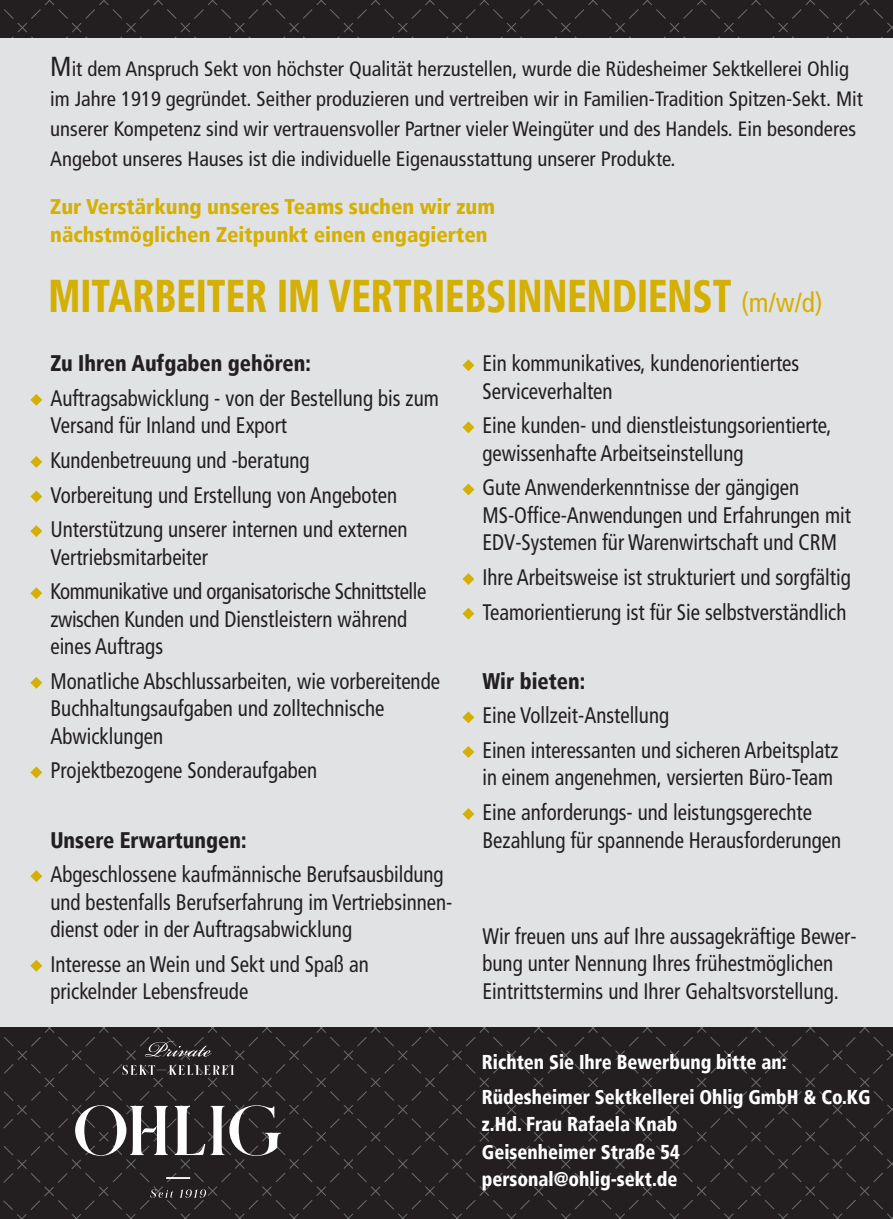
<style>
.page{position:relative;width:893px;height:1219px;background:#e1e2e4}
.page>*{position:absolute;margin:0;border:0;box-sizing:border-box;transform-origin:0 0}
.t1{font:900 condensed 45.75px "Frutiger LT";color:#d4b005;scale:.82 1}
.t2{font:condensed 22.5px/27.5px "Frutiger LT";color:#231f20;scale:.93 1}
.t3{font:condensed 22.5px/34.5px "Frutiger LT";color:#231f20;scale:.92 1}
.t4{font:condensed 22.5px/34.5px "Frutiger LT";letter-spacing:-.02em;color:#231f20;scale:.93 1}
.t5{font:900 condensed 22.5px "Frutiger LT";color:#231f20;scale:.93 1}
.t6{font:900 condensed 21.25px/27.5px "Frutiger LT";color:#d4b005}
.t7{font:condensed 20.75px/30px "Frutiger LT";color:#231f20}
.t8{font:900 condensed 20px/27.5px "Frutiger LT";color:#fff;scale:.93 1}
.s1{font-size:27.5px}
.s2{font-weight:400;font-size:27.5px}
</style>
<div class="page">
<svg style="left:30px;top:394px;width:12px;height:12px"></svg>
<svg style="left:30px;top:456px;width:12px;height:12px"></svg>
<svg style="left:30px;top:491px;width:12px;height:11px"></svg>
<svg style="left:30px;top:525px;width:12px;height:12px"></svg>
<svg style="left:30px;top:587px;width:12px;height:12px"></svg>
<svg style="left:30px;top:677px;width:12px;height:12px"></svg>
<svg style="left:30px;top:766px;width:12px;height:12px"></svg>
<svg style="left:30px;top:870px;width:12px;height:12px"></svg>
<svg style="left:30px;top:960px;width:12px;height:12px"></svg>
<svg style="left:462px;top:359px;width:12px;height:12px"></svg>
<svg style="left:462px;top:421px;width:12px;height:12px"></svg>
<svg style="left:462px;top:483px;width:12px;height:12px"></svg>
<svg style="left:462px;top:573px;width:12px;height:12px"></svg>
<svg style="left:462px;top:608px;width:12px;height:12px"></svg>
<svg style="left:462px;top:711px;width:12px;height:12px"></svg>
<svg style="left:462px;top:746px;width:12px;height:12px"></svg>
<svg style="left:462px;top:808px;width:12px;height:12px"></svg>
<div style="left:0;top:0;width:893px;height:37px;background:#231f20"></div>
<svg style="left:0;top:1028px;width:893px;height:191px;background:#2a2627"></svg>
<p class="t7" style="left:50px;top:54px;width:814px"><span class="s1">M</span>it dem Anspruch Sekt von höchster Qualität herzustellen, wurde die Rüdesheimer Sektkellerei Ohlig im Jahre 1919 gegründet. Seither produzieren und vertreiben wir in Familien-Tradition Spitzen-Sekt. Mit unserer Kompetenz sind wir vertrauensvoller Partner vieler Weingüter und des Handels. Ein besonderes Angebot unseres Hauses ist die individuelle Eigenausstattung unserer Produkte.</p>
<p class="t6" style="left:50px;top:193px;width:446px">Zur Verstärkung unseres Teams suchen wir zum nächstmöglichen Zeitpunkt einen engagierten</p>
<h1 class="t1" style="left:49px;top:268px;width:945px">Mitarbeiter im Vertriebsinnendienst <span class="s2">(m/w/d)</span></h1>
<p class="t5" style="left:50px;top:350px;width:282px">Zu Ihren Aufgaben gehören:</p>
<p class="t2" style="left:50px;top:384px;width:419px">Auftragsabwicklung - von der Bestellung bis zum<br>Versand für Inland und Export</p>
<p class="t2" style="left:50px;top:443px;width:386px;line-height:34.5px">Kundenbetreuung und -beratung<br>Vorbereitung und Erstellung von Angeboten<br>Unterstützung unserer internen und externen</p>
<p class="t4" style="left:50px;top:540px;width:406px">Vertriebsmitarbeiter<br>Kommunikative und organisatorische Schnittstelle</p>
<p class="t2" style="left:50px;top:605px;width:385px">zwischen Kunden und Dienstleistern während eines Auftrags</p>
<p class="t2" style="left:50px;top:667px;width:420px">Monatliche Abschlussarbeiten, wie vorbereitende<br>Buchhaltungsaufgaben und zolltechnische<br>Abwicklungen</p>
<p class="t2" style="left:50px;top:757px;width:288px">Projektbezogene Sonderaufgaben</p>
<p class="t5" style="left:50px;top:826px;width:212px">Unsere Erwartungen:</p>
<p class="t2" style="left:50px;top:861px;width:434px">Abgeschlossene kaufmännische Berufsausbildung und bestenfalls Berufserfahrung im Vertriebsinnen&shy;dienst oder in der Auftragsabwicklung</p>
<p class="t2" style="left:50px;top:950px;width:344px">Interesse an Wein und Sekt und Spaß an prickelnder Lebensfreude</p>
<p class="t2" style="left:482px;top:350px;width:342px">Ein kommunikatives, kundenorientiertes<br>Serviceverhalten</p>
<p class="t2" style="left:482px;top:412px;width:377px">Eine kunden- und dienstleistungsorientierte, gewissenhafte Arbeitseinstellung</p>
<p class="t2" style="left:482px;top:474px;width:398px">Gute Anwenderkenntnisse der gängigen<br>MS-Office-Anwendungen und Erfahrungen mit<br>EDV-Systemen für Warenwirtschaft und CRM</p>
<p class="t2" style="left:482px;top:560px;width:398px;line-height:34.5px">Ihre Arbeitsweise ist strukturiert und sorgfältig<br>Teamorientierung ist für Sie selbstverständlich</p>
<p class="t5" style="left:482px;top:667px;width:112px">Wir bieten:</p>
<p class="t2" style="left:482px;top:698px;width:384px;line-height:34.5px">Eine Vollzeit-Anstellung<br>Einen interessanten und sicheren Arbeitsplatz</p>
<p class="t3" style="left:482px;top:761px;width:383px">in einem angenehmen, versierten Büro-Team<br>Eine anforderungs- und leistungsgerechte</p>
<p class="t2" style="left:482px;top:826px;width:387px">Bezahlung für spannende Herausforderungen</p>
<p class="t2" style="left:482px;top:922px;width:404px">Wir freuen uns auf Ihre aussagekräftige Bewer&shy;bung unter Nennung Ihres frühestmöglichen<br>Eintrittstermins und Ihrer Gehaltsvorstellung.</p>
<p class="t8" style="left:482px;top:1044px;width:419px;line-height:35px">Richten Sie Ihre Bewerbung bitte an:<br>Rüdesheimer Sektkellerei Ohlig GmbH &amp; Co.KG</p>
<p class="t8" style="left:482px;top:1110px;width:214px">z.Hd. Frau Rafaela Knab<br>Geisenheimer Straße 54 personal@ohlig-sekt.de</p>
</div>
